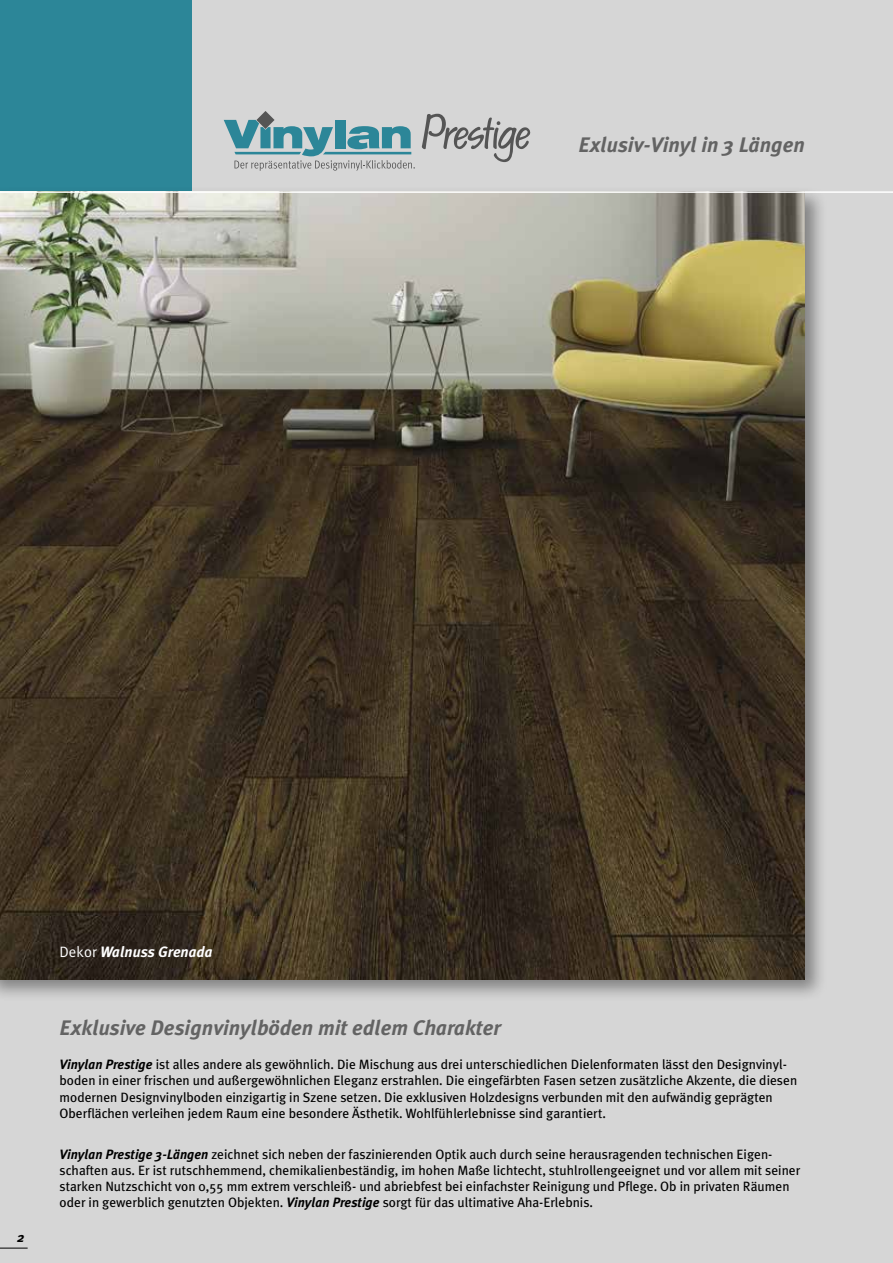
<style>
.page{position:relative;width:893px;height:1263px;background:#d6d6d6}
.page>*{position:absolute;margin:0;border:0;box-sizing:border-box;transform-origin:0 0}
.t1{font:italic 700 21px "Meta Plus";color:#636363}
.t2{font:italic 700 15px "Meta Plus";color:#fff}
.t3{font:13.5px/16.2px "Meta Plus";color:#000}
.t4{font:italic 700 13.5px "Meta Plus";color:#000}
.s1{font-family:"Meta Plus Normal";font-weight:400;font-style:normal}
.s2{font-weight:700;font-style:italic}
</style>
<div class="page">
<div style="left:0;top:0;width:191px;height:191px;background:#2c8698"></div>
<div style="left:0;top:186px;width:828px;height:816px;background:#000;opacity:.4"></div>
<img style="left:0;top:193px;width:805px;height:786px">
<svg style="left:224px;top:111px;width:191px;height:60px"></svg>
<svg style="left:422px;top:114px;width:108px;height:48px"></svg>
<hr style="left:0;top:191px;width:893px;height:2px;background:#fff">
<svg style="left:0;top:1248px;width:28px;height:1px"></svg>
<h1 class="t1" style="left:578px;top:133px;width:228px">Exlusiv-Vinyl in 3 Längen</h1>
<p class="t4" style="left:17px;top:1229px;width:9px">2</p>
<p class="t2" style="left:60px;top:943px;width:154px"><span class="s1">Dekor</span> Walnuss Grenada</p>
<h1 class="t1" style="left:60px;top:1016px;width:443px">Exklusive Designvinylböden mit edlem Charakter</h1>
<p class="t3" style="left:60px;top:1056px;width:739px"><span class="s2">Vinylan Prestige</span> ist alles andere als gewöhnlich. Die Mischung aus drei unterschiedlichen Dielenformaten lässt den Designvinyl&shy;boden in einer frischen und außergewöhnlichen Eleganz erstrahlen. Die eingefärbten Fasen setzen zusätzliche Akzente, die diesen modernen Designvinylboden einzigartig in Szene setzen. Die exklusiven Holzdesigns verbunden mit den aufwändig geprägten Oberflächen verleihen jedem Raum eine besondere Ästhetik. Wohlfühlerlebnisse sind garantiert.</p>
<p class="t3" style="left:60px;top:1146px;width:742px"><span class="s2">Vinylan Prestige 3-Längen</span> zeichnet sich neben der faszinierenden Optik auch durch seine herausragenden technischen Eigen&shy;schaften aus. Er ist rutschhemmend, chemikalienbeständig, im hohen Maße lichtecht, stuhlrollengeeignet und vor allem mit seiner starken Nutzschicht von 0,55 mm extrem verschleiß- und abriebfest bei einfachster Reinigung und Pflege. Ob in privaten Räumen oder in gewerblich genutzten Objekten. <span class="s2">Vinylan Prestige</span> sorgt für das ultimative Aha-Erlebnis.</p>
</div>
